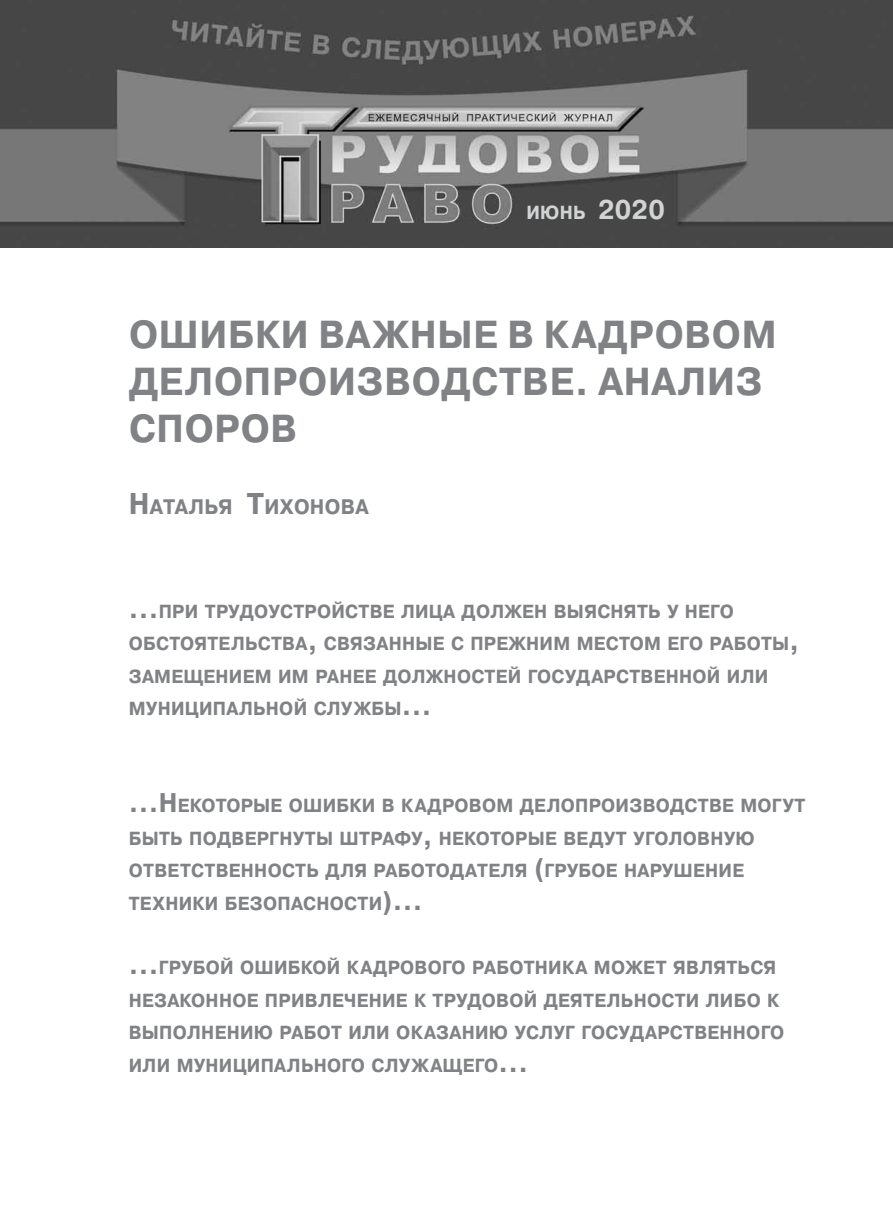
<style>
.page{position:relative;width:893px;height:1212px;background:#fff}
.page>*{position:absolute;margin:0;border:0;box-sizing:border-box;transform-origin:0 0}
.t1{font:700 39px "Pragmatica";color:#808285;scale:.94 1}
.t2{font:700 21px "Pragmatica";letter-spacing:.015em;color:#808285;scale:.94 1}
.t3{font:700 18.9px/32.4px "Pragmatica";letter-spacing:.015em;color:#808285;scale:.94 1}
.t4{font:700 18.9px "Pragmatica";color:#d1d3d4;scale:.94 1}
.s1{font-size:27px}
.s2{font-size:30px}
</style>
<div class="page">
<img style="left:0;top:0;width:893px;height:248px">
<p class="t4" style="left:526px;top:200px;width:149px">июнь <span class="s1">2020</span></p>
<h1 class="t1" style="left:129px;top:309px;width:104px">Ошибки</h1>
<h1 class="t1" style="left:319px;top:309px;width:31px">важн</h1>
<h1 class="t1" style="left:438px;top:309px;width:145px">ыевкадровом</h1>
<h1 class="t1" style="left:129px;top:356px;width:31px">делопрои</h1>
<h1 class="t1" style="left:357px;top:356px;width:59px">зводстве</h1>
<h1 class="t1" style="left:575px;top:356px;width:55px">. анали</h1>
<h1 class="t1" style="left:736px;top:356px;width:30px">з</h1>
<h1 class="t1" style="left:129px;top:403px;width:31px">споров</h1>
<p class="t2" style="left:129px;top:493px;width:257px"><span class="s2">Н</span>аталья <span class="s2">Т</span>ихонова</p>
<p class="t3" style="left:129px;top:595px;width:715px"><span class="s1">...</span>при трудоустройстве лица должен выяснять у него обстоятельства<span class="s1">,</span> связанные с прежним местом его работы<span class="s1">, </span>замещением им ранее должностей государственной или муниципальной службы<span class="s1">...</span></p>
<p class="t3" style="left:129px;top:790px;width:721px"><span class="s1">...Н</span> екоторые ошибки в кадровом делопроизводстве могут быть подвергнуты штрафу<span class="s1">,</span> некоторые ведут уголовную ответственность для работодателя <span class="s1">(</span>грубое нарушение техники безопасности<span class="s1">)...</span></p>
<p class="t3" style="left:129px;top:952px;width:697px"><span class="s1">...</span>грубой ошибкой кадрового работника может являться незаконное привлечение к трудовой деятельности либо к выполнению работ или оказанию услуг государственного или муниципального служащего<span class="s1">...</span></p>
</div>
